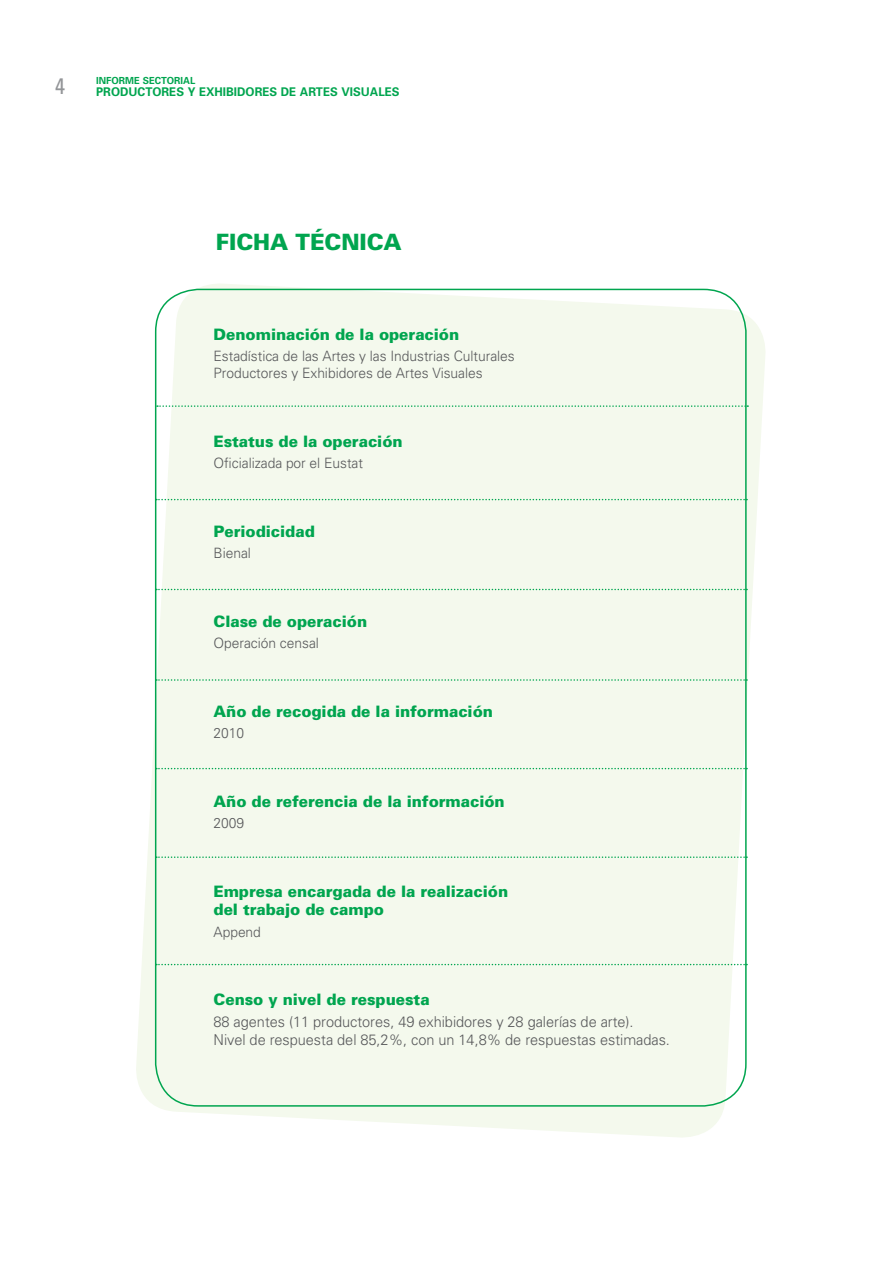
<style>
.page{position:relative;width:893px;height:1263px;background:#fff}
.page>*{position:absolute;margin:0;border:0;box-sizing:border-box;transform-origin:0 0}
.t1{font:900 22.5px "Univers";letter-spacing:-.005em;color:#00a54f}
.t2{font:condensed 22.5px "Univers";color:#939598}
.t3{font:900 15.75px/18.9px "Univers";letter-spacing:-.005em;color:#00a54f}
.t4{font:300 15px/18px "Univers";letter-spacing:-.005em;color:#57585a}
.t5{font:300 14.25px/17.1px "Univers";letter-spacing:-.005em;color:#57585a}
.t6{font:700 12px "Univers";color:#00a54f}
.t7{font:700 9.75px "Univers";color:#00a54f}
</style>
<div class="page">
<svg style="left:136px;top:284px;width:629px;height:854px;background:#f2f8ec"></svg>
<svg style="left:158px;top:405px;width:590px;height:2px"></svg>
<svg style="left:158px;top:499px;width:586px;height:1px"></svg>
<svg style="left:158px;top:964px;width:586px;height:1px"></svg>
<svg style="left:158px;top:589px;width:586px;height:1px"></svg>
<svg style="left:158px;top:856px;width:586px;height:2px"></svg>
<svg style="left:158px;top:679px;width:586px;height:2px"></svg>
<svg style="left:158px;top:768px;width:586px;height:1px"></svg>
<h1 class="t2" style="left:55px;top:72px;width:11px">4</h1>
<p class="t7" style="left:96px;top:74px;width:101px">INFORME SECTORIAL</p>
<p class="t6" style="left:96px;top:84px;width:305px">PRODUCTORES Y EXHIBIDORES DE ARTES VISUALES</p>
<h1 class="t1" style="left:216px;top:228px;width:125px">Ficha técnica</h1>
<p class="t3" style="left:214px;top:324px;width:247px">Denominación de la operación</p>
<p class="t5" style="left:214px;top:347px;width:303px">Estadística de las Artes y las Industrias Culturales<br>Productores y Exhibidores de Artes Visuales</p>
<p class="t3" style="left:214px;top:431px;width:191px">Estatus de la operación</p>
<p class="t5" style="left:214px;top:454px;width:151px">Oficializada por el Eustat</p>
<p class="t3" style="left:214px;top:521px;width:103px">Periodicidad</p>
<p class="t5" style="left:214px;top:544px;width:39px">Bienal</p>
<p class="t3" style="left:214px;top:611px;width:155px">Clase de operación</p>
<p class="t5" style="left:214px;top:634px;width:107px">Operación censal</p>
<p class="t3" style="left:214px;top:701px;width:281px">Año de recogida de la información</p>
<p class="t5" style="left:214px;top:724px;width:32px">2010</p>
<p class="t3" style="left:214px;top:791px;width:293px">Año de referencia de la información</p>
<p class="t5" style="left:214px;top:814px;width:32px">2009</p>
<p class="t3" style="left:214px;top:881px;width:296px">Empresa encargada de la realización del trabajo de campo</p>
<p class="t5" style="left:214px;top:923px;width:49px">Append</p>
<p class="t3" style="left:214px;top:990px;width:218px">Censo y nivel de respuesta</p>
<p class="t4" style="left:214px;top:1013px;width:455px">88 agentes (11 productores, 49 exhibidores y 28 galerías de arte).<br>Nivel de respuesta del 85,2%, con un 14,8% de respuestas estimadas.</p>
</div>
